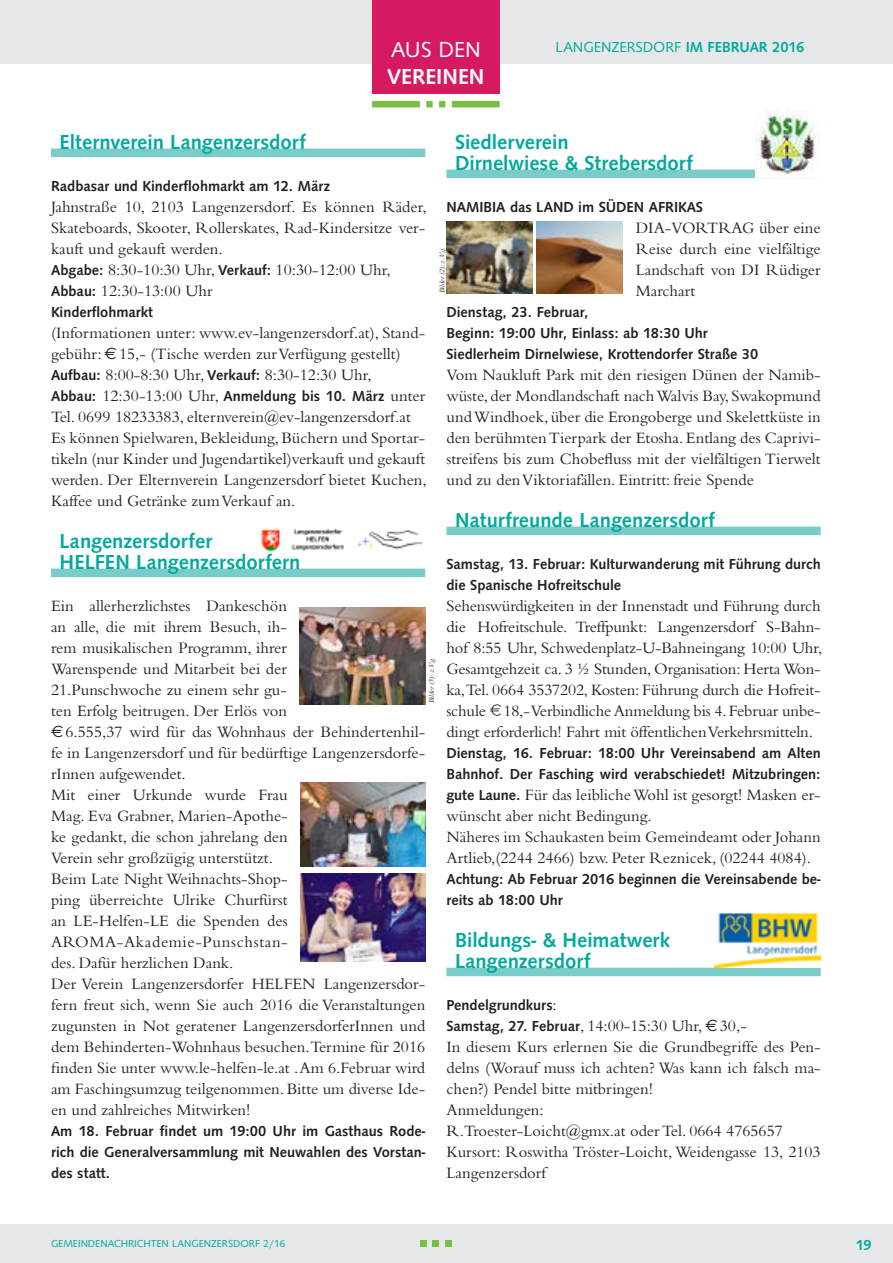
<style>
.page{position:relative;width:893px;height:1263px;background:#fff}
.page>*{position:absolute;margin:0;border:0;box-sizing:border-box;transform-origin:0 0}
.LE_Kopfzeile{font:700 22.5px "Syntax";color:#fff}
.LE_Kopfzeile-2{font:22.5px "Syntax";color:#fff}
.LE_Spaltentitel{font:700 21px/21px "Syntax";color:#00a99d}
.LE_Fließtext{font:16.5px/21px "Bembo";color:#231f20;text-align:justify}
.LE_Fließtext-2{font:700 15px/21px "Syntax";color:#231f20}
.t1{font:15px "Syntax";color:#00a99d}
.t2{font:700 15px "Syntax";color:#00a99d}
.t3{font:10.5px "Syntax";color:#00a99d}
.LE_Bildtext{font:italic 7.5px "Bembo";letter-spacing:-.005em;color:#231f20}
.s1{font-weight:700}
.s2{font-family:"Syntax";font-weight:700;font-size:15px}
.s3{font-family:"Euro Sans"}
.s4{font-family:"Bembo";font-weight:400;font-size:16.5px}
.s5{font-family:"Euro Collection"}
</style>
<div class="page">
<div style="left:0;top:1225px;width:893px;height:38px;background:#e6e7e9"></div>
<div style="left:0;top:0;width:893px;height:64px;background:#e6e7e9"></div>
<div style="left:446px;top:170px;width:375px;height:8px;background:#7accc8"></div>
<img style="left:756px;top:110px;width:65px;height:68px">
<img style="left:446px;top:221px;width:86px;height:72px">
<img style="left:537px;top:221px;width:86px;height:73px">
<img style="left:261px;top:528px;width:162px;height:24px">
<div style="left:51px;top:569px;width:374px;height:8px;background:#7accc8"></div>
<div style="left:51px;top:149px;width:374px;height:8px;background:#7accc8"></div>
<div style="left:446px;top:527px;width:375px;height:8px;background:#7accc8"></div>
<div style="left:446px;top:968px;width:375px;height:8px;background:#7accc8"></div>
<img style="left:714px;top:913px;width:107px;height:54px">
<img style="left:300px;top:607px;width:126px;height:98px">
<img style="left:301px;top:782px;width:125px;height:84px">
<img style="left:301px;top:873px;width:125px;height:89px">
<div style="left:372px;top:0;width:128px;height:93px;background:#d51a62"></div>
<svg style="left:372px;top:101px;width:128px;height:6px"></svg>
<svg style="left:420px;top:1241px;width:6px;height:6px"></svg>
<svg style="left:433px;top:1241px;width:6px;height:6px"></svg>
<div style="left:445px;top:1241px;width:7px;height:6px;background:#76c043"></div>
<p class="LE_Kopfzeile-2" style="left:391px;top:37px;width:91px">AUS DEN</p>
<p class="LE_Kopfzeile" style="left:387px;top:64px;width:99px">VEREINEN</p>
<p class="t1" style="left:556px;top:39px;width:250px">LANGENZERSDORF <span class="s1">IM FEBRUAR 2016</span></p>
<p class="LE_Spaltentitel" style="left:60px;top:131px;width:248px">Elternverein Langenzersdorf</p>
<p class="LE_Fließtext-2" style="left:51px;top:175px;width:280px">Radbasar und Kinderflohmarkt am 12. März</p>
<p class="LE_Fließtext" style="left:51px;top:196px;width:377px">Jahnstraße 10, 2103 Langenzersdorf. Es können Räder, Skateboards, Skooter, Rollerskates, Rad-Kindersitze ver&shy;kauft und gekauft werden.</p>
<p class="LE_Fließtext" style="left:51px;top:259px;width:341px"><span class="s2">Abgabe:</span> 8:30-10:30 Uhr, <span class="s2">Verkauf:</span> 10:30-12:00 Uhr,</p>
<p class="LE_Fließtext" style="left:51px;top:280px;width:163px"><span class="s2">Abbau:</span> 12:30-13:00 Uhr</p>
<p class="LE_Fließtext-2" style="left:51px;top:301px;width:104px">Kinderflohmarkt</p>
<p class="LE_Fließtext" style="left:51px;top:322px;width:376px">(Informationen unter: www.ev-langenzersdorf.at), Stand&shy;gebühr: <span class="s3">€</span>15,- (Tische werden zur Verfügung gestellt)</p>
<p class="LE_Fließtext" style="left:51px;top:364px;width:322px"><span class="s2">Aufbau:</span> 8:00-8:30 Uhr, <span class="s2">Verkauf:</span> 8:30-12:30 Uhr,</p>
<p class="LE_Fließtext-2" style="left:51px;top:385px;width:376px">Abbau: <span class="s4">12:30-13:00 Uhr,</span> Anmeldung bis 10. März <span class="s4">unter</span></p>
<p class="LE_Fließtext" style="left:51px;top:406px;width:361px">Tel. 0699 18233383, elternverein@ev-langenzersdorf.at</p>
<p class="LE_Fließtext" style="left:51px;top:427px;width:377px">Es können Spielwaren, Bekleidung, Büchern und Sportar&shy;tikeln (nur Kinder und Jugendartikel)verkauft und gekauft werden. Der Elternverein Langenzersdorf bietet Kuchen, Kaffee und Getränke zum Verkauf an.</p>
<p class="LE_Spaltentitel" style="left:455px;top:131px;width:240px">Siedlerverein<br>Dirnelwiese &amp; Strebersdorf</p>
<p class="LE_Fließtext-2" style="left:446px;top:196px;width:258px">NAMIBIA das LAND im SÜDEN AFRIKAS</p>
<p class="LE_Fließtext" style="left:636px;top:217px;width:186px">DIA-VORTRAG über eine Reise durch eine vielfältige Landschaft von DI Rüdiger Marchart</p>
<p class="LE_Fließtext-2" style="left:446px;top:301px;width:143px">Dienstag, 23. Februar,</p>
<p class="LE_Fließtext-2" style="left:446px;top:322px;width:263px">Beginn: 19:00 Uhr, Einlass: ab 18:30 Uhr</p>
<p class="LE_Fließtext-2" style="left:446px;top:343px;width:313px">Siedlerheim Dirnelwiese, Krottendorfer Straße 30</p>
<p class="LE_Fließtext" style="left:446px;top:364px;width:376px">Vom Naukluft Park mit den riesigen Dünen der Namib&shy;wüste, der Mondlandschaft nach Walvis Bay, Swakopmund und Windhoek, über die Erongoberge und Skelettküste in den berühmten Tierpark der Etosha. Entlang des Caprivi&shy;streifens bis zum Chobefluss mit der vielfältigen Tierwelt und zu den Viktoriafällen. Eintritt: freie Spende</p>
<p class="LE_Bildtext" style="left:438px;top:293px;width:47px;rotate:-90deg">Bilder (2): z.V.g.</p>
<p class="LE_Spaltentitel" style="left:60px;top:530px;width:242px">Langenzersdorfer<br>HELFEN Langenzersdorfern</p>
<p class="LE_Fließtext" style="left:51px;top:595px;width:376px;text-align:left">Ein allerherzlichstes Dankeschön<br>an alle, die mit ihrem Besuch, ih-<br>rem musikalischen Programm, ihrer<br>Warenspende und Mitarbeit bei der<br>21.Punschwoche zu einem sehr gu-<br>ten Erfolg beitrugen. Der Erlös von<br><span class="s3">€</span>6.555,37 wird für das Wohnhaus der Behindertenhil&shy;fe in Langenzersdorf und für bedürftige Langenzersdorfe&shy;rInnen aufgewendet.</p>
<p class="LE_Fließtext" style="left:51px;top:784px;width:238px">Mit einer Urkunde wurde Frau Mag. Eva Grabner, Marien-Apothe&shy;ke gedankt, die schon jahrelang den Verein sehr großzügig unterstützt.</p>
<p class="LE_Fließtext" style="left:51px;top:868px;width:238px">Beim Late Night Weihnachts-Shop&shy;ping überreichte Ulrike Churfürst an LE-Helfen-LE die Spenden des AROMA-Akademie-Punschstan&shy;des. Dafür herzlichen Dank.</p>
<p class="LE_Fließtext" style="left:51px;top:973px;width:376px">Der Verein Langenzersdorfer HELFEN Langenzersdor&shy;fern freut sich, wenn Sie auch 2016 die Veranstaltungen zugunsten in Not geratener LangenzersdorferInnen und dem Behinderten-Wohnhaus besuchen.Termine für 2016 finden Sie unter www.le-helfen-le.at . Am 6.Februar wird am Faschingsumzug teilgenommen. Bitte um diverse Ide&shy;en und zahlreiches Mitwirken!</p>
<p class="LE_Fließtext-2" style="left:51px;top:1120px;width:376px;text-align:justify">Am 18. Februar findet um 19:00 Uhr im Gasthaus Rode&shy;rich die Generalversammlung mit Neuwahlen des Vorstan&shy;des statt.</p>
<p class="LE_Bildtext" style="left:427px;top:703px;width:47px;rotate:-90deg">Bilder (3): z.V.g.</p>
<p class="LE_Spaltentitel" style="left:455px;top:509px;width:261px">Naturfreunde Langenzersdorf</p>
<p class="LE_Fließtext-2" style="left:446px;top:553px;width:376px">Samstag, 13. Februar: Kulturwanderung mit Führung durch die Spanische Hofreitschule</p>
<p class="LE_Fließtext" style="left:446px;top:595px;width:377px">Sehenswürdigkeiten in der Innenstadt und Führung durch die Hofreitschule. Treffpunkt: Langenzersdorf S-Bahn&shy;hof 8:55 Uhr, Schwedenplatz-U-Bahneingang 10:00 Uhr, Gesamtgehzeit ca. 3 ½ Stunden, Organisation: Herta Won&shy;ka,Tel. 0664 3537202, Kosten: Führung durch die Hofreit&shy;schule <span class="s5">E</span>18,- Verbindliche Anmeldung bis 4. Februar unbe&shy;dingt erforderlich! Fahrt mit öffentlichen Verkehrsmitteln.</p>
<p class="LE_Fließtext-2" style="left:446px;top:742px;width:376px">Dienstag, 16. Februar: 18:00 Uhr Vereinsabend am Alten<br>Bahnhof. Der Fasching wird verabschiedet! Mitzubringen:</p>
<p class="LE_Fließtext" style="left:446px;top:784px;width:376px"><span class="s2">gute Laune.</span> Für das leibliche Wohl ist gesorgt! Masken er&shy;wünscht aber nicht Bedingung.</p>
<p class="LE_Fließtext" style="left:446px;top:826px;width:376px">Näheres im Schaukasten beim Gemeindeamt oder Johann<br>Artlieb,(2244 2466) bzw. Peter Reznicek, (02244 4084).</p>
<p class="LE_Fließtext-2" style="left:446px;top:868px;width:376px">Achtung: Ab Februar 2016 beginnen die Vereinsabende be&shy;reits ab 18:00 Uhr</p>
<p class="LE_Spaltentitel" style="left:455px;top:929px;width:216px">Bildungs- &amp; Heimatwerk<br>Langenzersdorf</p>
<p class="LE_Fließtext-2" style="left:446px;top:994px;width:112px">Pendelgrundkurs<span class="s4">:</span></p>
<p class="LE_Fließtext" style="left:446px;top:1015px;width:302px"><span class="s2">Samstag, 27. Februar</span>, 14:00-15:30 Uhr, <span class="s3">€</span>30,-</p>
<p class="LE_Fließtext" style="left:446px;top:1036px;width:376px">In diesem Kurs erlernen Sie die Grundbegriffe des Pen&shy;delns (Worauf muss ich achten? Was kann ich falsch ma&shy;chen?) Pendel bitte mitbringen!</p>
<p class="LE_Fließtext" style="left:446px;top:1099px;width:99px">Anmeldungen:</p>
<p class="LE_Fließtext" style="left:446px;top:1120px;width:338px">R.Troester-Loicht@gmx.at oder Tel. 0664 4765657</p>
<p class="LE_Fließtext" style="left:446px;top:1141px;width:376px">Kursort: Roswitha Tröster-Loicht, Weidengasse 13, 2103<br>Langenzersdorf</p>
<p class="t3" style="left:51px;top:1238px;width:236px">GEMEINDENACHRICHTEN LANGENZERSDORF 2/16</p>
<p class="t2" style="left:856px;top:1236px;width:17px">19</p>
</div>
